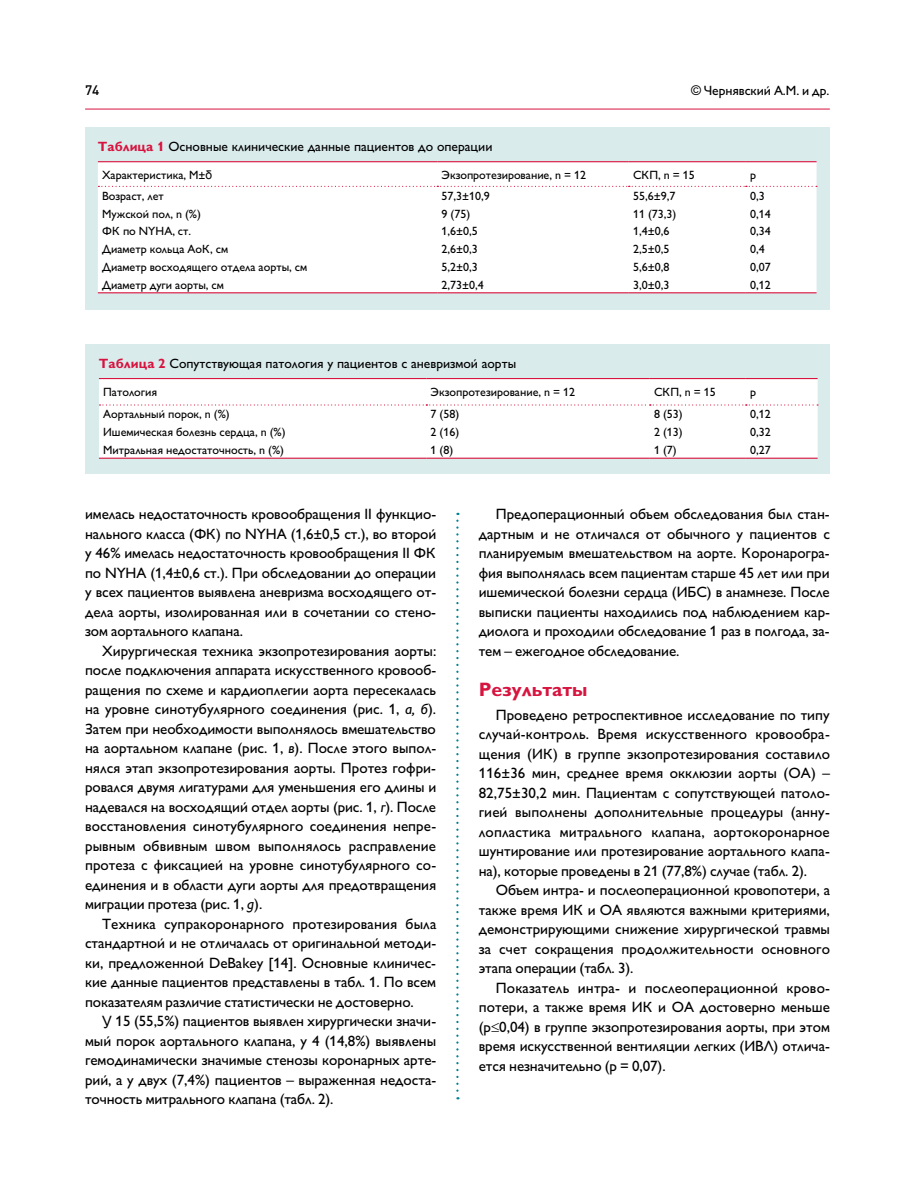
<style>
.page{position:relative;width:915px;height:1191px;background:#fff}
.page>*{position:absolute;margin:0;border:0;box-sizing:border-box;transform-origin:0 0}
.t1{font:700 19.5px "Gill Sans C";letter-spacing:-.005em;color:#d7143f}
.t2{font:15px/19.5px "Gill Sans C";letter-spacing:-.005em;color:#000;text-align:justify}
.t3{font:13.5px "Gill Sans C";color:#000}
.t4{font:500 13.5px "DIN Cyr";color:#000}
.t5{font:12px "Gill Sans C";color:#000}
.s1{font-weight:700;color:#d7143f}
.s2{font-family:"Arial"}
.s3{font-style:italic}
</style>
<div class="page">
<hr style="left:85px;top:109px;width:744px;height:1px;background:#d7143f">
<svg style="left:456px;top:513px;width:2px;height:586px"></svg>
<div style="left:85px;top:128px;width:744px;height:182px;background:#daebec"></div>
<div style="left:98px;top:162px;width:718px;height:130px;background:#fff"></div>
<hr style="left:98px;top:161px;width:339px;height:1px;background:#d7143f">
<hr style="left:437px;top:161px;width:191px;height:1px;background:#d7143f">
<hr style="left:628px;top:161px;width:117px;height:1px;background:#d7143f">
<hr style="left:745px;top:161px;width:71px;height:1px;background:#d7143f">
<hr style="left:98px;top:292px;width:339px;height:1px;background:#d7143f">
<hr style="left:437px;top:292px;width:191px;height:1px;background:#d7143f">
<hr style="left:628px;top:292px;width:117px;height:1px;background:#d7143f">
<hr style="left:745px;top:292px;width:71px;height:1px;background:#d7143f">
<svg style="left:98px;top:186px;width:718px;height:1px"></svg>
<div style="left:85px;top:344px;width:744px;height:129px;background:#daebec"></div>
<div style="left:99px;top:379px;width:718px;height:78px;background:#fff"></div>
<hr style="left:99px;top:378px;width:327px;height:1px;background:#d7143f">
<hr style="left:426px;top:378px;width:223px;height:1px;background:#d7143f">
<hr style="left:649px;top:378px;width:96px;height:1px;background:#d7143f">
<hr style="left:745px;top:378px;width:72px;height:1px;background:#d7143f">
<hr style="left:99px;top:457px;width:327px;height:2px;background:#d7143f">
<hr style="left:426px;top:457px;width:223px;height:2px;background:#d7143f">
<hr style="left:649px;top:457px;width:96px;height:2px;background:#d7143f">
<hr style="left:745px;top:457px;width:72px;height:2px;background:#d7143f">
<svg style="left:99px;top:404px;width:718px;height:1px"></svg>
<p class="t4" style="left:85px;top:83px;width:16px">74</p>
<p class="t3" style="left:691px;top:83px;width:140px">© Чернявский А.М. и др.</p>
<p class="t3" style="left:98px;top:139px;width:396px"><span class="s1">Таблица 1</span> Основные клинические данные пациентов до операции</p>
<p class="t5" style="left:102px;top:168px;width:112px">Характеристика, М±<span class="s2">δ</span></p>
<p class="t5" style="left:441px;top:168px;width:146px">Экзопротезирование, n = 12</p>
<p class="t5" style="left:632px;top:168px;width:63px">СКП, n = 15</p>
<p class="t5" style="left:749px;top:168px;width:7px">p</p>
<p class="t5" style="left:102px;top:189px;width:63px">Возраст, лет</p>
<p class="t5" style="left:441px;top:189px;width:50px">57,3±10,9</p>
<p class="t5" style="left:632px;top:189px;width:44px">55,6±9,7</p>
<p class="t5" style="left:749px;top:189px;width:16px">0,3</p>
<p class="t5" style="left:102px;top:207px;width:100px">Мужской пол, n (%)</p>
<p class="t5" style="left:441px;top:207px;width:30px">9 (75)</p>
<p class="t5" style="left:632px;top:207px;width:45px">11 (73,3)</p>
<p class="t5" style="left:749px;top:207px;width:22px">0,14</p>
<p class="t5" style="left:102px;top:224px;width:90px">ФК по NYHA, ст.</p>
<p class="t5" style="left:441px;top:224px;width:38px">1,6±0,5</p>
<p class="t5" style="left:632px;top:224px;width:38px">1,4±0,6</p>
<p class="t5" style="left:749px;top:224px;width:22px">0,34</p>
<p class="t5" style="left:102px;top:242px;width:127px">Диаметр кольца АоК, см</p>
<p class="t5" style="left:441px;top:242px;width:38px">2,6±0,3</p>
<p class="t5" style="left:632px;top:242px;width:38px">2,5±0,5</p>
<p class="t5" style="left:749px;top:242px;width:16px">0,4</p>
<p class="t5" style="left:102px;top:260px;width:206px">Диаметр восходящего отдела аорты, см</p>
<p class="t5" style="left:441px;top:260px;width:38px">5,2±0,3</p>
<p class="t5" style="left:632px;top:260px;width:38px">5,6±0,8</p>
<p class="t5" style="left:749px;top:260px;width:22px">0,07</p>
<p class="t5" style="left:102px;top:278px;width:123px">Диаметр дуги аорты, см</p>
<p class="t5" style="left:441px;top:278px;width:44px">2,73±0,4</p>
<p class="t5" style="left:632px;top:278px;width:38px">3,0±0,3</p>
<p class="t5" style="left:749px;top:278px;width:22px">0,12</p>
<p class="t3" style="left:99px;top:355px;width:418px"><span class="s1">Таблица 2</span> Сопутствующая патология у пациентов с аневризмой аорты</p>
<p class="t5" style="left:103px;top:385px;width:56px">Патология</p>
<p class="t5" style="left:430px;top:385px;width:146px">Экзопротезирование, n = 12</p>
<p class="t5" style="left:653px;top:385px;width:63px">СКП, n = 15</p>
<p class="t5" style="left:749px;top:385px;width:7px">p</p>
<p class="t5" style="left:103px;top:407px;width:128px">Аортальный порок, n (%)</p>
<p class="t5" style="left:430px;top:407px;width:30px">7 (58)</p>
<p class="t5" style="left:653px;top:407px;width:30px">8 (53)</p>
<p class="t5" style="left:749px;top:407px;width:22px">0,12</p>
<p class="t5" style="left:103px;top:425px;width:184px">Ишемическая болезнь сердца, n (%)</p>
<p class="t5" style="left:430px;top:425px;width:30px">2 (16)</p>
<p class="t5" style="left:653px;top:425px;width:30px">2 (13)</p>
<p class="t5" style="left:749px;top:425px;width:22px">0,32</p>
<p class="t5" style="left:103px;top:443px;width:182px">Митральная недостаточность, n (%)</p>
<p class="t5" style="left:430px;top:443px;width:24px">1 (8)</p>
<p class="t5" style="left:653px;top:443px;width:24px">1 (7)</p>
<p class="t5" style="left:749px;top:443px;width:22px">0,27</p>
<p class="t2" style="left:85px;top:504px;width:352px;text-align:left">имелась недостаточность кровообращения II функцио&shy;нального класса (ФК) по NYHA (1,6±0,5 ст.), во второй у 46% имелась недостаточность кровообращения II ФК по NYHA (1,4±0,6 ст.). При обследовании до операции у всех пациентов выявлена аневризма восходящего от&shy;дела аорты, изолированная или в сочетании со стено&shy;зом аортального клапана.</p>
<p class="t2" style="left:85px;top:641px;width:353px;text-indent:17px">Хирургическая техника экзопротезирования аорты: после подключения аппарата искусственного кровооб&shy;ращения по схеме и кардиоплегии аорта пересекалась на уровне синотубулярного соединения (рис. 1, <span class="s3">а, б</span>).<br>Затем при необходимости выполнялось вмешательство на аортальном клапане (рис. 1, <span class="s3">в</span>). После этого выпол&shy;нялся этап экзопротезирования аорты. Протез гофри&shy;ровался двумя лигатурами для уменьшения его длины и надевался на восходящий отдел аорты (рис. 1, <span class="s3">г</span>). После восстановления синотубулярного соединения непре&shy;рывным обвивным швом выполнялось расправление протеза с фиксацией на уровне синотубулярного со&shy;единения и в области дуги аорты для предотвращения миграции протеза (рис. 1, <span class="s3">д</span>).</p>
<p class="t2" style="left:85px;top:914px;width:353px;text-indent:17px">Техника супракоронарного протезирования была стандартной и не отличалась от оригинальной методи&shy;ки, предложенной DeBakey [14]. Основные клиничес&shy;кие данные пациентов представлены в табл. 1. По всем показателям различие статистически не достоверно.</p>
<p class="t2" style="left:85px;top:1011px;width:352px;text-indent:17px">У 15 (55,5%) пациентов выявлен хирургически значи&shy;мый порок аортального клапана, у 4 (14,8%) выявлены гемодинамически значимые стенозы коронарных арте&shy;рий, а у двух (7,4%) пациентов – выраженная недоста&shy;точность митрального клапана (табл. 2).</p>
<p class="t2" style="left:478px;top:504px;width:352px;text-indent:17px">Предоперационный объем обследования был стан&shy;дартным и не отличался от обычного у пациентов с планируемым вмешательством на аорте. Коронарогра&shy;фия выполнялась всем пациентам старше 45 лет или при ишемической болезни сердца (ИБС) в анамнезе. После выписки пациенты находились под наблюдением кар&shy;диолога и проходили обследование 1 раз в полгода, за&shy;тем – ежегодное обследование.</p>
<h1 class="t1" style="left:478px;top:678px;width:110px">Результаты</h1>
<p class="t2" style="left:478px;top:705px;width:352px;text-indent:17px">Проведено ретроспективное исследование по типу случай-контроль. Время искусственного кровообра&shy;щения (ИК) в группе экзопротезирования составило 116±36 мин, среднее время окклюзии аорты (ОА) – 82,75±30,2 мин. Пациентам с сопутствующей патоло&shy;гией выполнены дополнительные процедуры (анну&shy;лопластика митрального клапана, аортокоронарное шунтирование или протезирование аортального клапа&shy;на), которые проведены в 21 (77,8%) случае (табл. 2).</p>
<p class="t2" style="left:478px;top:880px;width:353px;text-indent:17px">Объем интра- и послеоперационной кровопотери, а также время ИК и ОА являются важными критериями, демонстрирующими снижение хирургической травмы за счет сокращения продолжительности основного этапа операции (табл. 3).</p>
<p class="t2" style="left:478px;top:978px;width:352px;text-indent:17px">Показатель интра- и послеоперационной крово&shy;потери, а также время ИК и ОА достоверно меньше (р≤0,04) в группе экзопротезирования аорты, при этом время искусственной вентиляции легких (ИВЛ) отлича&shy;ется незначительно (р = 0,07).</p>
</div>
